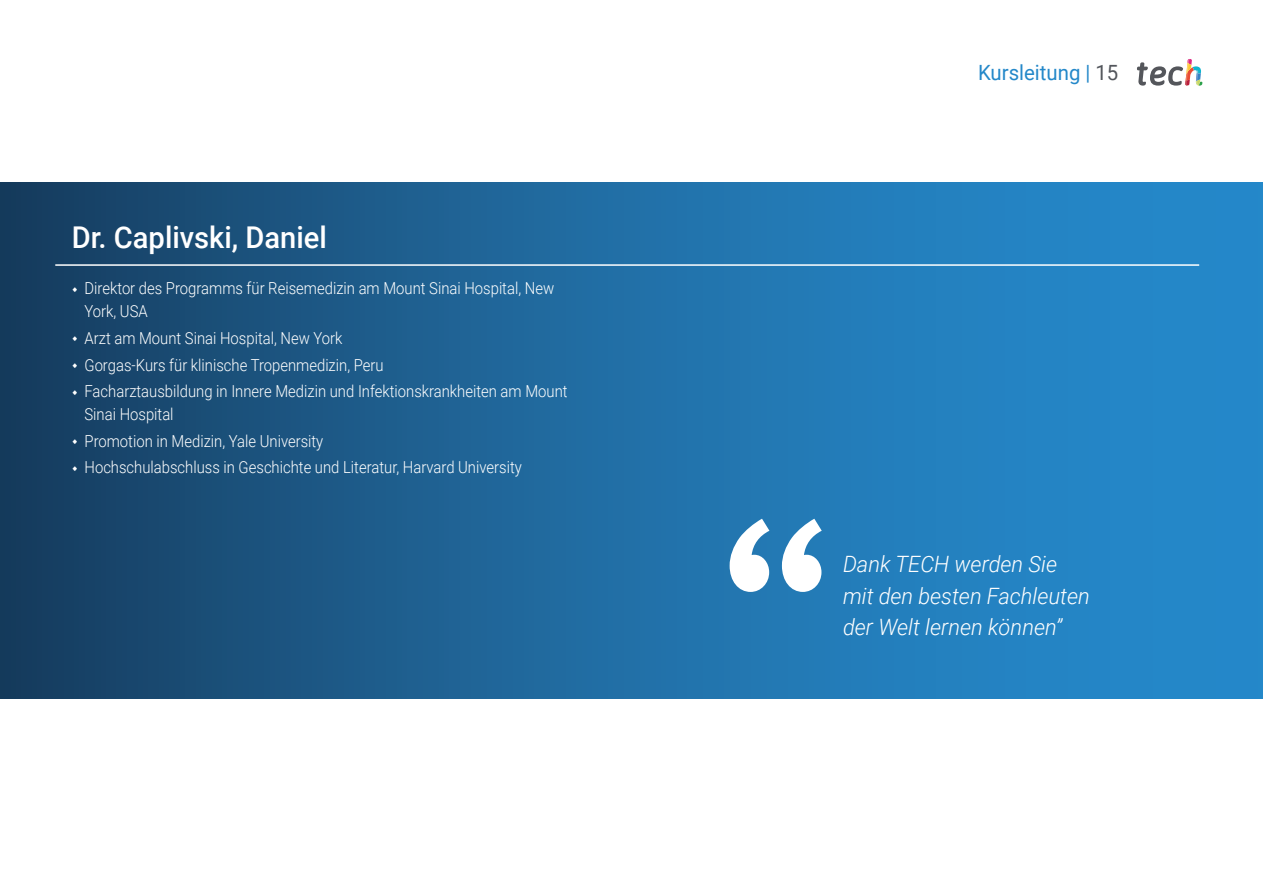
<style>
.page{position:relative;width:1263px;height:893px;background:#fff}
.page>*{position:absolute;margin:0;border:0;box-sizing:border-box;transform-origin:0 0}
.t1{font:500 30px "Roboto";color:#fff}
.t2{font:italic 300 22.5px/31.5px "Roboto";color:#fff}
.t3{font:21px "Roboto";color:#2488c9}
.t4{font:300 16.5px/26.7px "Roboto";color:#fff;scale:.9 1}
.s1{color:#52555b}
</style>
<div class="page">
<div style="left:0;top:182px;width:1263px;height:516px;background:linear-gradient(to right,#184267,#2793d9)"></div>
<svg style="left:730px;top:519px;width:92px;height:73px"></svg>
<hr style="left:55px;top:264px;width:1144px;height:2px;background:#fff">
<svg style="left:1137px;top:59px;width:65px;height:27px"></svg>
<svg style="left:73px;top:287px;width:4px;height:5px"></svg>
<svg style="left:73px;top:336px;width:4px;height:5px"></svg>
<svg style="left:73px;top:363px;width:4px;height:5px"></svg>
<svg style="left:73px;top:390px;width:4px;height:5px"></svg>
<svg style="left:73px;top:439px;width:4px;height:5px"></svg>
<svg style="left:73px;top:466px;width:4px;height:5px"></svg>
<h1 class="t1" style="left:72px;top:216px;width:257px">Dr. Caplivski, Daniel</h1>
<p class="t4" style="left:85px;top:277px;width:523px;line-height:22.5px">Direktor des Programms für Reisemedizin am Mount Sinai Hospital, New<br>York, USA</p>
<p class="t4" style="left:85px;top:324px;width:538px">Arzt am Mount Sinai Hospital, New York<br>Gorgas-Kurs für klinische Tropenmedizin, Peru<br>Facharztausbildung in Innere Medizin und Infektionskrankheiten am Mount</p>
<p class="t4" style="left:85px;top:400px;width:487px">Sinai Hospital<br>Promotion in Medizin, Yale University<br>Hochschulabschluss in Geschichte und Literatur, Harvard University</p>
<p class="t3" style="left:978px;top:57px;width:142px">Kursleitung | <span class="s1">15</span></p>
<h2 class="t2" style="left:843px;top:548px;width:248px">Dank TECH werden Sie mit den besten Fachleuten der Welt lernen können”</h2>
</div>
